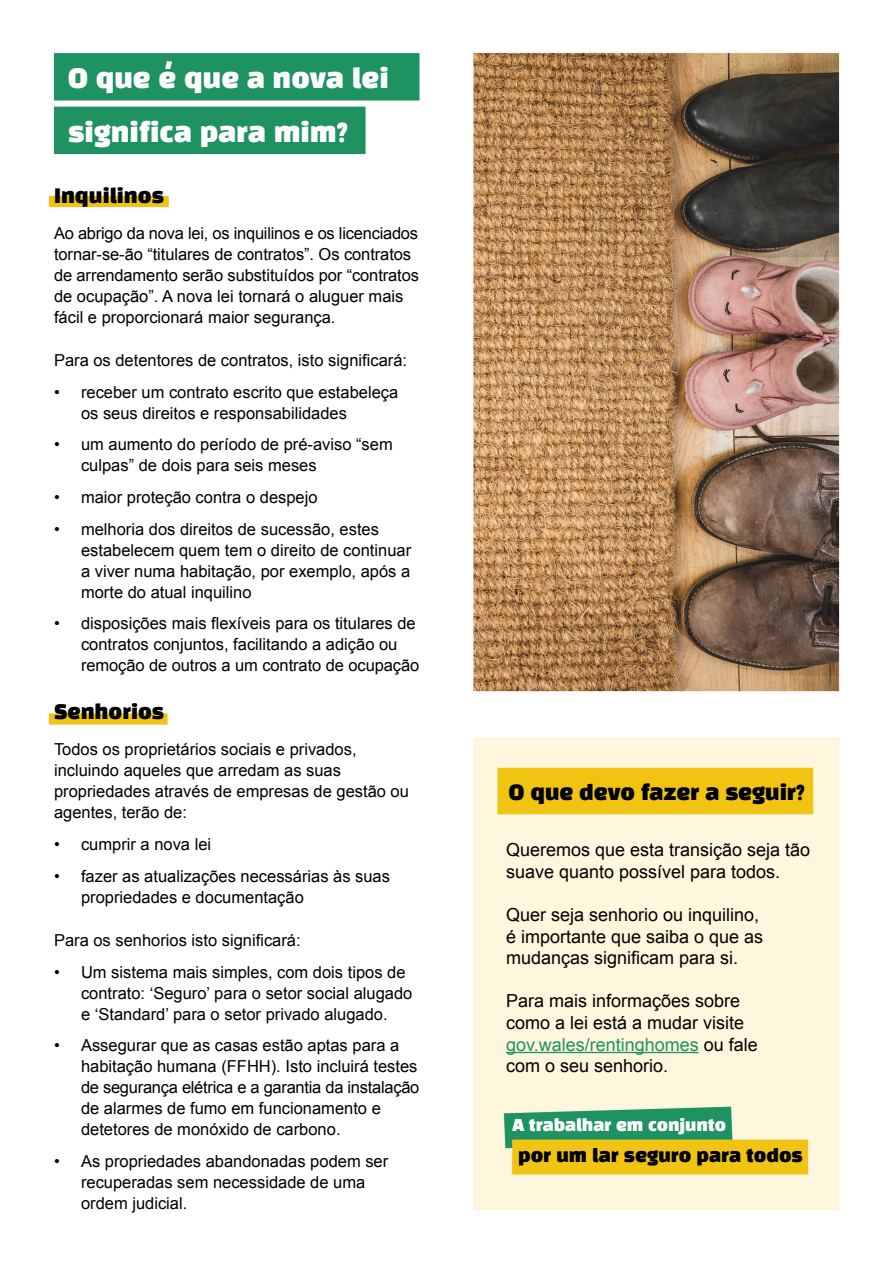
<style>
.page{position:relative;width:893px;height:1263px;background:#fff}
.page>*{position:absolute;margin:0;border:0;box-sizing:border-box;transform-origin:0 0}
.t1{font:26.25px/53.4px "Black Han Sans";color:#fff}
.t2{font:20.55px "Black Han Sans";letter-spacing:-.005em;color:#000}
.t3{font:19.5px "Black Han Sans";color:#000}
.t4{font:18px/21.6px "Arial";color:#000}
.t5{font:17.85px "Black Han Sans";letter-spacing:-.005em;color:#000}
.t6{font:16.5px/21px "Arial";color:#000}
.t7{font:16.05px "Black Han Sans";letter-spacing:-.005em;color:#fff}
.s1{color:#1e9260}
</style>
<div class="page">
<img style="left:48px;top:51px;width:793px;height:1159px">
<hr style="left:506px;top:1052px;width:193px;height:1px;background:#1e9260">
<svg style="left:165px;top:61px;width:7px;height:8px"></svg>
<p class="t1" style="left:68px;top:54px;width:322px">O que e que a nova lei significa para mim?</p>
<p class="t3" style="left:54px;top:187px;width:111px">Inquilinos</p>
<p class="t6" style="left:54px;top:223px;width:366px">Ao abrigo da nova lei, os inquilinos e os licenciados tornar-se-ão “titulares de contratos”. Os contratos de arrendamento serão substituídos por “contratos de ocupação”. A nova lei tornará o aluguer mais fácil e proporcionará maior segurança.</p>
<p class="t6" style="left:54px;top:349px;width:355px">Para os detentores de contratos, isto significará:</p>
<p class="t6" style="left:81px;top:382px;width:319px;text-indent:-27px">• receber um contrato escrito que estabeleça os seus direitos e responsabilidades</p>
<p class="t6" style="left:81px;top:434px;width:313px;text-indent:-27px">• um aumento do período de pré-aviso “sem culpas” de dois para seis meses</p>
<p class="t6" style="left:54px;top:487px;width:265px">• maior proteção contra o despejo</p>
<p class="t6" style="left:81px;top:519px;width:332px;text-indent:-27px">• melhoria dos direitos de sucessão, estes estabelecem quem tem o direito de continuar a viver numa habitação, por exemplo, após a morte do atual inquilino</p>
<p class="t6" style="left:81px;top:613px;width:340px;text-indent:-27px">• disposições mais flexíveis para os titulares de contratos conjuntos, facilitando a adição ou remoção de outros a um contrato de ocupação</p>
<p class="t3" style="left:54px;top:704px;width:112px">Senhorios</p>
<p class="t6" style="left:54px;top:739px;width:356px">Todos os proprietários sociais e privados, incluindo aqueles que arredam as suas propriedades através de empresas de gestão ou agentes, terão de:</p>
<p class="t6" style="left:54px;top:834px;width:159px">• cumprir a nova lei</p>
<p class="t6" style="left:81px;top:865px;width:311px;text-indent:-27px">• fazer as atualizações necessárias às suas propriedades e documentação</p>
<p class="t6" style="left:54px;top:930px;width:248px">Para os senhorios isto significará:</p>
<p class="t6" style="left:81px;top:961px;width:333px;text-indent:-27px">• Um sistema mais simples, com dois tipos de contrato: ‘Seguro’ para o setor social alugado e ‘Standard’ para o setor privado alugado.</p>
<p class="t6" style="left:81px;top:1035px;width:338px;text-indent:-27px">• Assegurar que as casas estão aptas para a habitação humana (FFHH). Isto incluirá testes</p>
<p class="t6" style="left:81px;top:1098px;width:301px">de alarmes de fumo em funcionamento e detetores de monóxido de carbono.</p>
<p class="t6" style="left:81px;top:1151px;width:309px;text-indent:-27px">• As propriedades abandonadas podem ser recuperadas sem necessidade de uma ordem judicial.</p>
<p class="t6" style="left:81px;top:1077px;width:340px">de segurança elétrica e a garantia da instalação</p>
<p class="t2" style="left:509px;top:783px;width:297px">O que devo fazer a seguir?</p>
<p class="t4" style="left:506px;top:839px;width:306px">Queremos que esta transição seja tão suave quanto possível para todos.</p>
<p class="t4" style="left:506px;top:904px;width:259px">Quer seja senhorio ou inquilino, é importante que saiba o que as mudanças significam para si.</p>
<p class="t4" style="left:506px;top:990px;width:253px">Para mais informações sobre como a lei está a mudar visite <span class="s1">gov.wales/rentinghomes</span> ou fale com o seu senhorio.</p>
<p class="t7" style="left:512px;top:1118px;width:215px">A trabalhar em conjunto</p>
<p class="t5" style="left:518px;top:1147px;width:286px">por um lar seguro para todos</p>
</div>
